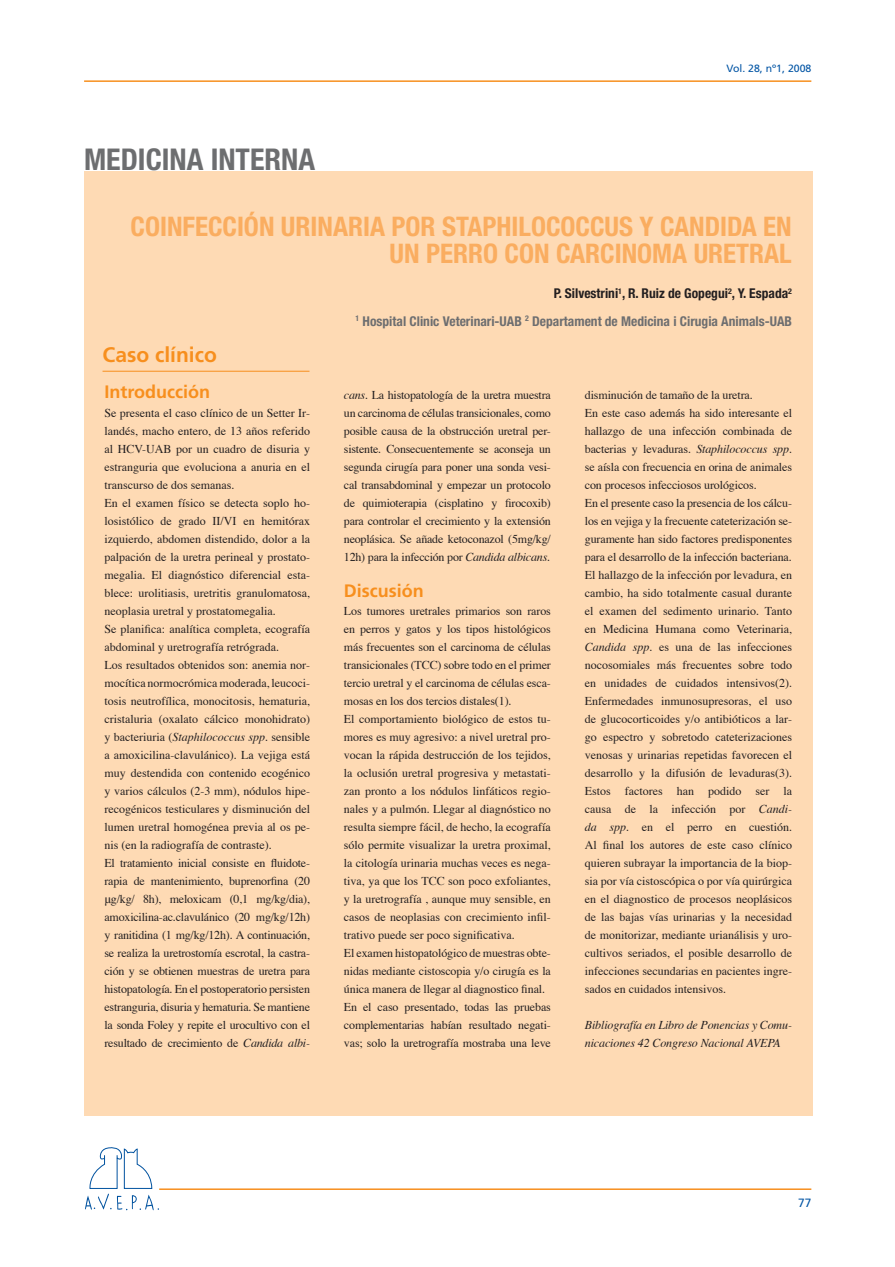
<style>
.page{position:relative;width:895px;height:1267px;background:#fff}
.page>*{position:absolute;margin:0;border:0;box-sizing:border-box;transform-origin:0 0}
.t1{font:700 condensed 30px "Helvetica Neue LT Std";color:#6d6e70}
.t2{font:700 condensed 27px/27px "Helvetica Neue LT Std";color:#faad60;text-align:right}
.t3{font:700 21px "Frutiger";color:#f78f1e}
.t4{font:700 18px "Frutiger";color:#f78f1e}
.t5{font:700 condensed 13.5px/27.8px "Helvetica Neue LT Std";color:#6d6e70;text-align:right}
.t6{font:12px/18px "Times";color:#231f20}
.t7{font:italic 12px/18px "Times";letter-spacing:-.01em;color:#231f20}
.t8{font:12px "Frutiger";color:#0054a4}
.t9{font:10.5px "Frutiger";color:#0054a4}
.s1{color:#231f20}
.s2{font-style:italic}
</style>
<div class="page">
<hr style="left:159px;top:1188px;width:652px;height:2px;background:#f78f1e">
<hr style="left:84px;top:80px;width:727px;height:2px;background:#f78f1e">
<svg style="left:85px;top:1147px;width:74px;height:63px"></svg>
<div style="left:84px;top:171px;width:729px;height:944px;background:#fedab4"></div>
<hr style="left:103px;top:371px;width:206px;height:1px;background:#f78f1e">
<h1 class="t1" style="left:84px;top:149px;width:232px">MEDICINA INTERNA</h1>
<p class="t9" style="left:726px;top:64px;width:86px">Vol. 28, nº1, 2008</p>
<h2 class="t2" style="left:131px;top:215px;width:663px">COINFECCIÓN URINARIA POR STAPHILOCOCCUS Y CANDIDA EN<br>UN PERRO CON CARCINOMA URETRAL</h2>
<p class="t5" style="left:355px;top:281px;width:438px"><span class="s1">P. Silvestrini</span><sup>1</sup><span class="s1">, R. Ruiz de Gopegui</span><sup>2</sup><span class="s1">, Y. Espada</span><sup>2<br></sup><sup>1</sup> Hospital Clinic Veterinari-UAB <sup>2</sup> Departament de Medicina i Cirugia Animals-UAB</p>
<h3 class="t3" style="left:103px;top:346px;width:116px">Caso clínico</h3>
<h3 class="t4" style="left:104px;top:385px;width:107px">Introducción</h3>
<p class="t6" style="left:104px;top:404px;width:207px">Se presenta el caso clínico de un Setter Ir&shy;landés, macho entero, de 13 años referido al HCV-UAB por un cuadro de disuria y estranguria que evoluciona a anuria en el transcurso de dos semanas.<br>En el examen físico se detecta soplo ho&shy;losistólico de grado II/VI en hemitórax izquierdo, abdomen distendido, dolor a la palpación de la uretra perineal y prostato&shy;megalia. El diagnóstico diferencial esta&shy;blece: urolitiasis, uretritis granulomatosa, neoplasia uretral y prostatomegalia.<br>Se planifica: analítica completa, ecografía abdominal y uretrografía retrógrada.<br>Los resultados obtenidos son: anemia nor&shy;mocítica normocrómica moderada, leucoci&shy;tosis neutrofílica, monocitosis, hematuria, cristaluria (oxalato cálcico monohidrato) y bacteriuria (<span class="s2">Staphilococcus spp</span>. sensible a amoxicilina-clavulánico). La vejiga está muy destendida con contenido ecogénico y varios cálculos (2-3 mm), nódulos hipe&shy;recogénicos testiculares y disminución del lumen uretral homogénea previa al os pe&shy;nis (en la radiografía de contraste).<br>El tratamiento inicial consiste en fluidote&shy;rapia de mantenimiento, buprenorfina (20 μg/kg/ 8h), meloxicam (0,1 mg/kg/dia), amoxicilina-ac.clavulánico (20 mg/kg/12h) y ranitidina (1 mg/kg/12h). A continuación, se realiza la uretrostomía escrotal, la castra&shy;ción y se obtienen muestras de uretra para histopatología. En el postoperatorio persisten estranguria, disuria y hematuria. Se mantiene la sonda Foley y repite el urocultivo con el resultado de crecimiento de <span class="s2">Candida albi-</span></p>
<p class="t6" style="left:344px;top:386px;width:208px;text-align:justify"><span class="s2">cans</span>. La histopatología de la uretra muestra un carcinoma de células transicionales, como posible causa de la obstrucción uretral per&shy;sistente. Consecuentemente se aconseja un segunda cirugía para poner una sonda vesi&shy;cal transabdominal y empezar un protocolo de quimioterapia (cisplatino y firocoxib) para controlar el crecimiento y la extensión neoplásica. Se añade ketoconazol (5mg/kg/ 12h) para la infección por <span class="s2">Candida albicans</span>.</p>
<h3 class="t4" style="left:344px;top:583px;width:81px">Discusión</h3>
<p class="t6" style="left:344px;top:602px;width:208px">Los tumores uretrales primarios son raros en perros y gatos y los tipos histológicos más frecuentes son el carcinoma de células transicionales (TCC) sobre todo en el primer tercio uretral y el carcinoma de células esca&shy;mosas en los dos tercios distales(1).<br>El comportamiento biológico de estos tu&shy;mores es muy agresivo: a nivel uretral pro&shy;vocan la rápida destrucción de los tejidos, la oclusión uretral progresiva y metastati&shy;zan pronto a los nódulos linfáticos regio&shy;nales y a pulmón. Llegar al diagnóstico no resulta siempre fácil, de hecho, la ecografía sólo permite visualizar la uretra proximal, la citología urinaria muchas veces es nega&shy;tiva, ya que los TCC son poco exfoliantes, y la uretrografía , aunque muy sensible, en casos de neoplasias con crecimiento infil&shy;trativo puede ser poco significativa.<br>El examen histopatológico de muestras obte&shy;nidas mediante cistoscopia y/o cirugía es la única manera de llegar al diagnostico final.<br>En el caso presentado, todas las pruebas complementarias habían resultado negati&shy;vas; solo la uretrografía mostraba una leve</p>
<p class="t6" style="left:585px;top:386px;width:209px">disminución de tamaño de la uretra.<br>En este caso además ha sido interesante el hallazgo de una infección combinada de bacterias y levaduras. <span class="s2">Staphilococcus spp</span>. se aísla con frecuencia en orina de animales con procesos infecciosos urológicos.<br>En el presente caso la presencia de los cálcu&shy;los en vejiga y la frecuente cateterización se&shy;guramente han sido factores predisponentes para el desarrollo de la infección bacteriana.<br>El hallazgo de la infección por levadura, en cambio, ha sido totalmente casual durante el examen del sedimento urinario. Tanto en Medicina Humana como Veterinaria, <span class="s2">Candida spp</span>. es una de las infecciones nocosomiales más frecuentes sobre todo en unidades de cuidados intensivos(2).<br>Enfermedades inmunosupresoras, el uso de glucocorticoides y/o antibióticos a lar&shy;go espectro y sobretodo cateterizaciones venosas y urinarias repetidas favorecen el desarrollo y la difusión de levaduras(3).<br>Estos factores han podido ser la causa de la infección por <span class="s2">Candi&shy;da spp</span>. en el perro en cuestión.<br>Al final los autores de este caso clínico quieren subrayar la importancia de la biop&shy;sia por vía cistoscópica o por vía quirúrgica en el diagnostico de procesos neoplásicos de las bajas vías urinarias y la necesidad de monitorizar, mediante urianálisis y uro&shy;cultivos seriados, el posible desarrollo de infecciones secundarias en pacientes ingre&shy;sados en cuidados intensivos.</p>
<p class="t7" style="left:585px;top:1016px;width:209px">Bibliografía en Libro de Ponencias y Comu&shy;nicaciones 42 Congreso Nacional AVEPA</p>
<p class="t8" style="left:798px;top:1198px;width:15px">77</p>
</div>
